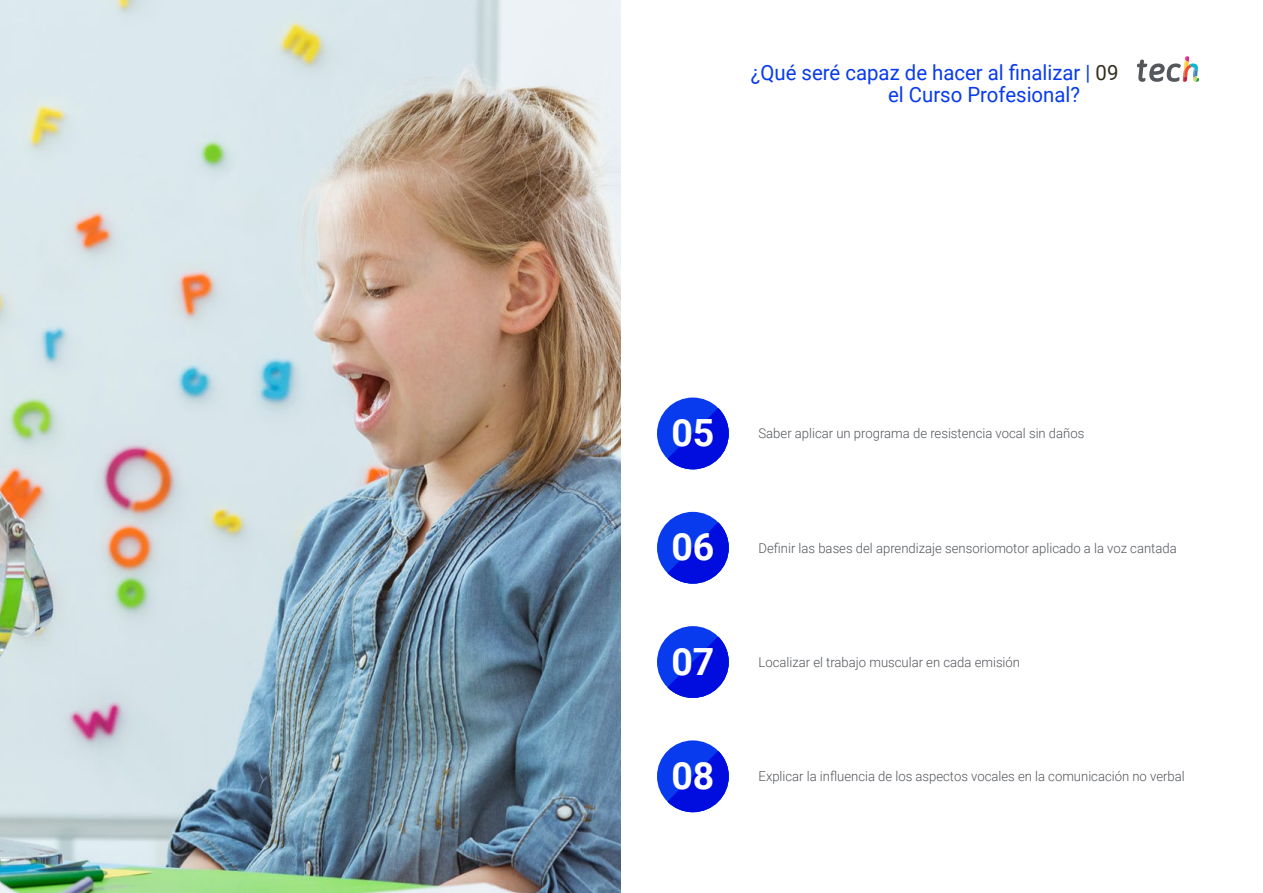
<style>
.page{position:relative;width:1263px;height:893px;background:#fff}
.page>*{position:absolute;margin:0;border:0;box-sizing:border-box;transform-origin:0 0}
.t1{font:700 37.5px "Roboto";color:#fff}
.t2{font:21px/22.5px "Roboto";color:#083bee}
.t3{font:300 13.5px "Roboto";color:#52555b}
.s1{color:#312e20}
</style>
<div class="page">
<div style="left:657px;top:512px;width:72px;height:72px;background:#083bee;border-radius:50%"></div>
<svg style="left:667px;top:522px;width:62px;height:62px"></svg>
<div style="left:657px;top:740px;width:72px;height:72px;background:#083bee;border-radius:50%"></div>
<svg style="left:667px;top:751px;width:62px;height:61px"></svg>
<div style="left:657px;top:626px;width:72px;height:72px;background:#083bee;border-radius:50%"></div>
<svg style="left:667px;top:637px;width:62px;height:61px"></svg>
<div style="left:657px;top:398px;width:72px;height:71px;background:#083bee;border-radius:50%"></div>
<svg style="left:667px;top:408px;width:62px;height:61px"></svg>
<img style="left:0;top:0;width:621px;height:893px">
<svg style="left:1137px;top:56px;width:62px;height:26px"></svg>
<h2 class="t2" style="left:888px;top:60px;width:232px;text-indent:-137px">¿Qué seré capaz de hacer al finalizar | <span class="s1">09 </span>el Curso Profesional?</h2>
<h1 class="t1" style="left:671px;top:407px;width:45px">05</h1>
<p class="t3" style="left:758px;top:424px;width:327px">Saber aplicar un programa de resistencia vocal sin daños</p>
<h1 class="t1" style="left:671px;top:521px;width:45px">06</h1>
<p class="t3" style="left:758px;top:538px;width:420px">Definir las bases del aprendizaje sensoriomotor aplicado a la voz cantada</p>
<h1 class="t1" style="left:671px;top:635px;width:45px">07</h1>
<p class="t3" style="left:758px;top:653px;width:263px">Localizar el trabajo muscular en cada emisión</p>
<h1 class="t1" style="left:671px;top:749px;width:45px">08</h1>
<p class="t3" style="left:758px;top:767px;width:428px">Explicar la influencia de los aspectos vocales en la comunicación no verbal</p>
</div>
